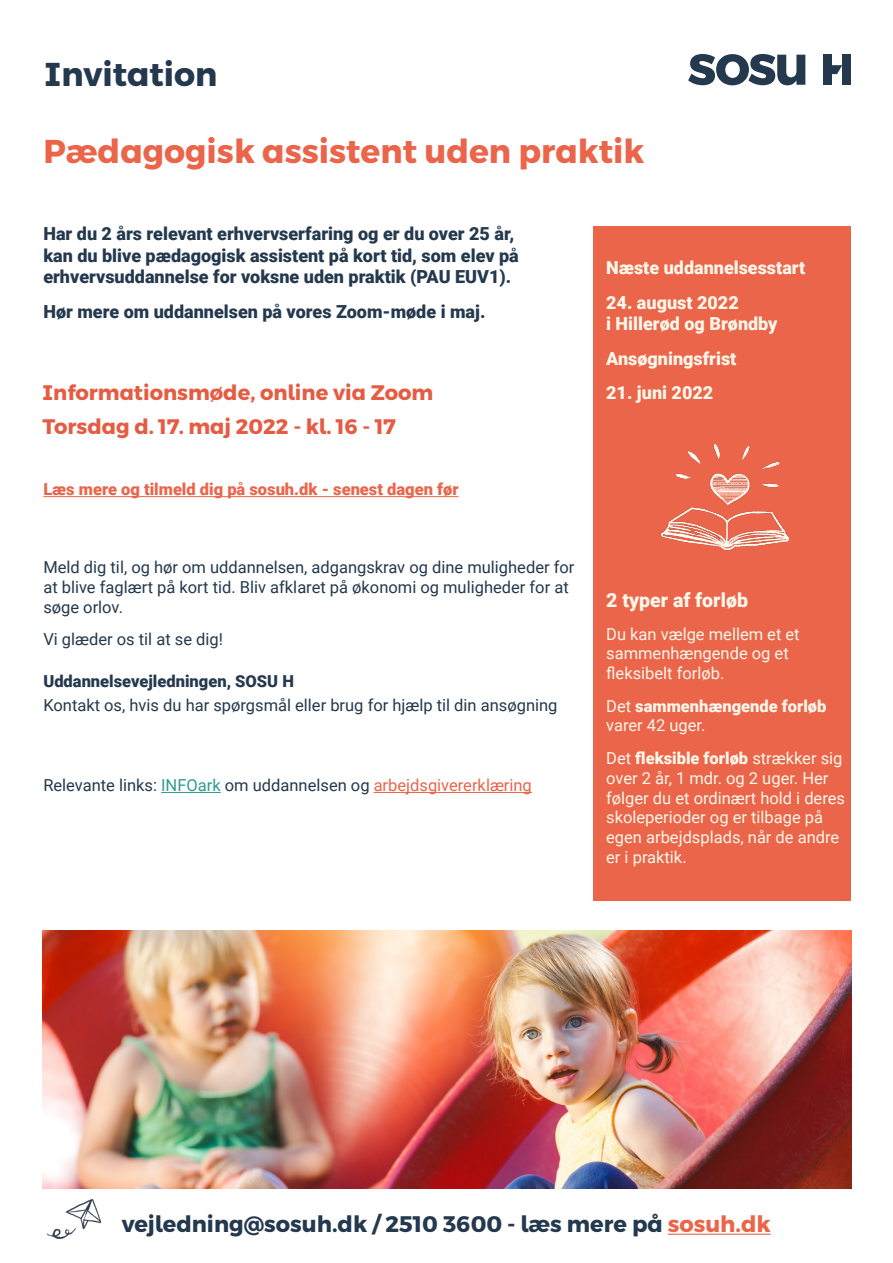
<style>
.page{position:relative;width:893px;height:1263px;background:#fff}
.page>*{position:absolute;margin:0;border:0;box-sizing:border-box;transform-origin:0 0}
.Udd_overskrift_mh_ve{font:700 33px "Montserrat H";color:#ea654a}
.Udd_overskrift_mh_ve-2{font:700 33px "Montserrat H";color:#24394e}
.footer_turkis_centre{font:700 22.5px "Montserrat H";color:#24394e}
.Udd_overskrift_mh_ve-3{font:700 21px "Montserrat H";color:#e55c43}
.rubrik_r_black_venst{font:900 19.5px "Roboto";color:#fef7ea}
.rubrik_r_black_venst-2{font:900 18px/21.6px "Roboto";color:#24394e}
.rubrik_r_black_venst-3{font:900 18px/21.6px "Roboto";color:#fef7ea}
.rubrik_r_black_venst-4{font:16.5px/19.8px "Roboto";color:#24394e}
.rubrik_r_black_venst-5{font:16.5px/19.8px "Roboto";color:#fef7ea}
.rubrik_r_black_venst-6{font:900 16.5px "Roboto";color:#ea654a}
.rubrik_r_black_venst-7{font:900 16.5px/19.8px "Roboto";color:#fef7ea}
.rubrik_r_black_venst-8{font:900 16.5px "Roboto";color:#24394e}
.s1{color:#319a93}
.s2{color:#ea654a}
.s3{font-weight:400}
.s4{font-weight:900}
</style>
<div class="page">
<svg style="left:832px;top:65px;width:10px;height:9px"></svg>
<div style="left:823px;top:55px;width:9px;height:30px;background:#24394e"></div>
<div style="left:842px;top:55px;width:9px;height:30px;background:#24394e"></div>
<svg style="left:688px;top:54px;width:117px;height:31px"></svg>
<hr style="left:43px;top:496px;width:416px;height:1px;background:#ea654a">
<hr style="left:161px;top:792px;width:60px;height:1px;background:#319a93">
<hr style="left:374px;top:792px;width:158px;height:1px;background:#ea654a">
<div style="left:593px;top:226px;width:258px;height:675px;background:#ea654a"></div>
<hr style="left:668px;top:1234px;width:103px;height:1px;background:#ea654a">
<img style="left:43px;top:930px;width:808px;height:258px">
<img style="left:42px;top:1188px;width:62px;height:51px">
<img style="left:660px;top:443px;width:130px;height:108px">
<p class="Udd_overskrift_mh_ve-2" style="left:45px;top:48px;width:174px">Invitation</p>
<p class="Udd_overskrift_mh_ve" style="left:43px;top:125px;width:602px">Pædagogisk assistent uden praktik</p>
<p class="rubrik_r_black_venst-2" style="left:43px;top:222px;width:477px">Har du 2 års relevant erhvervserfaring og er du over 25 år, kan du blive pædagogisk assistent på kort tid, som elev på erhvervsuddannelse for voksne uden praktik (PAU EUV1).</p>
<p class="rubrik_r_black_venst-2" style="left:43px;top:300px;width:444px">Hør mere om uddannelsen på vores Zoom-møde i maj.</p>
<p class="Udd_overskrift_mh_ve-3" style="left:43px;top:376px;width:392px">Informationsmøde, online via Zoom</p>
<p class="Udd_overskrift_mh_ve-3" style="left:43px;top:409px;width:355px">Torsdag d. 17. maj 2022 - kl. 16 - 17</p>
<p class="rubrik_r_black_venst-6" style="left:43px;top:478px;width:417px">Læs mere og tilmeld dig på sosuh.dk - senest dagen før</p>
<p class="rubrik_r_black_venst-4" style="left:43px;top:557px;width:533px">Meld dig til, og hør om uddannelsen, adgangskrav og dine muligheder for at blive faglært på kort tid. Bliv afklaret på økonomi og muligheder for at søge orlov.</p>
<p class="rubrik_r_black_venst-4" style="left:43px;top:629px;width:181px">Vi glæder os til at se dig!</p>
<p class="rubrik_r_black_venst-8" style="left:43px;top:669px;width:252px">Uddannelsevejledningen, SOSU H</p>
<p class="rubrik_r_black_venst-4" style="left:43px;top:694px;width:516px">Kontakt os, hvis du har spørgsmål eller brug for hjælp til din ansøgning</p>
<p class="rubrik_r_black_venst-4" style="left:43px;top:775px;width:490px">Relevante links: <span class="s1">INFOark</span> om uddannelsen og <span class="s2">arbejdsgivererklæring</span></p>
<p class="rubrik_r_black_venst-3" style="left:606px;top:256px;width:201px">Næste uddannelsesstart</p>
<p class="rubrik_r_black_venst-3" style="left:606px;top:291px;width:173px">24. august 2022<br>i Hillerød og Brøndby</p>
<p class="rubrik_r_black_venst-3" style="left:606px;top:347px;width:132px">Ansøgningsfrist</p>
<p class="rubrik_r_black_venst-3" style="left:606px;top:381px;width:109px">21. juni 2022</p>
<p class="rubrik_r_black_venst" style="left:606px;top:586px;width:143px">2 typer af forløb</p>
<p class="rubrik_r_black_venst-5" style="left:606px;top:623px;width:195px">Du kan vælge mellem et et sammenhængende og et fleksibelt forløb.</p>
<p class="rubrik_r_black_venst-7" style="left:606px;top:695px;width:222px"><span class="s3">Det</span> sammenhængende forløb <span class="s3">varer 42 uger.</span></p>
<p class="rubrik_r_black_venst-5" style="left:606px;top:748px;width:240px">Det <span class="s4">fleksible forløb</span> strækker sig over 2 år, 1 mdr. og 2 uger. Her følger du et ordinært hold i deres skoleperioder og er tilbage på egen arbejdsplads, når de andre er i praktik.</p>
<p class="footer_turkis_centre" style="left:122px;top:1206px;width:650px">vejledning@sosuh.dk / 2510 3600 - læs mere på <span class="s2">sosuh.dk</span></p>
</div>
